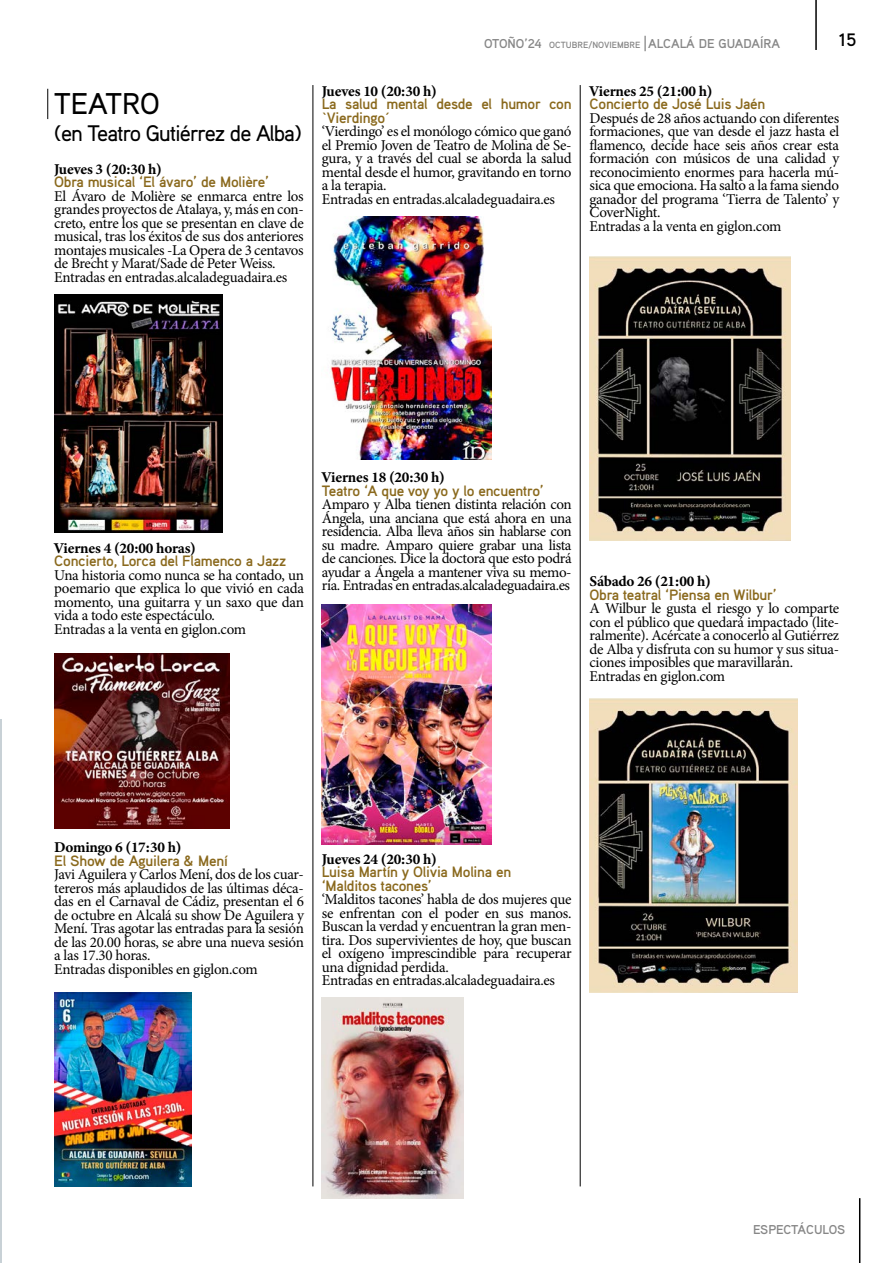
<style>
.page{position:relative;width:893px;height:1263px;background:#fff}
.page>*{position:absolute;margin:0;border:0;box-sizing:border-box;transform-origin:0 0}
.t1{font:500 30px "Aaux Pro";color:#000}
.t2{font:500 22.5px "Aaux Pro";letter-spacing:-.04em;color:#000}
.t3{font:700 18px "Aaux Pro";color:#000}
.t4{font:15px/13.5px "Minion Pro";letter-spacing:-.02em;color:#000}
.t5{font:700 15px/13.5px "Aaux Pro";letter-spacing:-.02em;color:#8a691d}
.t6{font:15px "Minion Variable Concept";letter-spacing:-.02em;color:#000}
.t7{font:700 12.9px "Aaux Pro";color:#878787}
.s1{font-size:9px}
</style>
<div class="page">
<hr style="left:0;top:719px;width:1px;height:544px;background:#c8d1d6">
<hr style="left:815px;top:0;width:2px;height:50px;background:#000">
<hr style="left:859px;top:1198px;width:1px;height:65px;background:#000">
<hr style="left:313px;top:85px;width:1px;height:1101px;background:#000">
<hr style="left:580px;top:85px;width:1px;height:1101px;background:#000">
<img style="left:54px;top:294px;width:169px;height:239px">
<img style="left:54px;top:654px;width:175px;height:174px">
<img style="left:330px;top:217px;width:161px;height:243px">
<img style="left:322px;top:605px;width:169px;height:239px">
<img style="left:322px;top:998px;width:141px;height:200px">
<img style="left:54px;top:992px;width:137px;height:194px">
<img style="left:590px;top:257px;width:200px;height:284px">
<img style="left:590px;top:698px;width:207px;height:294px">
<hr style="left:47px;top:89px;width:1px;height:30px;background:#000">
<svg style="left:644px;top:36px;width:2px;height:15px"></svg>
<h1 class="t1" style="left:54px;top:85px;width:107px">TEATRO</h1>
<h2 class="t2" style="left:54px;top:119px;width:249px">(en Teatro Gutiérrez de Alba)</h2>
<p class="t6" style="left:54px;top:158px;width:109px">Jueves 3 (20:30 h)</p>
<p class="t5" style="left:54px;top:175px;width:216px">Obra musical ‘El ávaro’ de Molière’</p>
<p class="t4" style="left:54px;top:189px;width:251px">El Ávaro de Molière se enmarca entre los grandes proyectos de Atalaya, y, más en con&shy;creto, entre los que se presentan en clave de musical, tras los éxitos de sus dos anteriores montajes musicales -La Opera de 3 centavos de Brecht y Marat/Sade de Peter Weiss.<br>Entradas en entradas.alcaladeguadaira.es</p>
<p class="t7" style="left:484px;top:36px;width:298px">OTOÑO’24 <span class="s1">OCTUBRE/NOVIEMBRE</span> ALCALÁ DE GUADAÍRA</p>
<p class="t3" style="left:839px;top:29px;width:19px">15</p>
<p class="t6" style="left:322px;top:81px;width:116px">Jueves 10 (20:30 h)</p>
<p class="t5" style="left:322px;top:97px;width:251px">La salud mental desde el humor con `Vierdingo´</p>
<p class="t4" style="left:322px;top:125px;width:251px">‘Vierdingo’ es el monólogo cómico que ganó el Premio Joven de Teatro de Molina de Se&shy;gura, y a través del cual se aborda la salud mental desde el humor, gravitando en torno a la terapia.<br>Entradas en entradas.alcaladeguadaira.es</p>
<p class="t6" style="left:590px;top:81px;width:125px">Viernes 25 (21:00 h)</p>
<p class="t5" style="left:590px;top:97px;width:177px">Concierto de José Luis Jaén</p>
<p class="t4" style="left:590px;top:111px;width:251px">Después de 28 años actuando con diferentes formaciones, que van desde el jazz hasta el flamenco, decide hace seis años crear esta formación con músicos de una calidad y reconocimiento enormes para hacerla mú&shy;sica que emociona. Ha salto a la fama siendo ganador del programa ‘Tierra de Talento’ y CoverNight.<br>Entradas a la venta en giglon.com</p>
<p class="t6" style="left:54px;top:537px;width:143px">Viernes 4 (20:00 horas)</p>
<p class="t5" style="left:54px;top:554px;width:233px">Concierto, Lorca del Flamenco a Jazz</p>
<p class="t4" style="left:54px;top:568px;width:251px">Una historia como nunca se ha contado, un poemario que explica lo que vivió en cada momento, una guitarra y un saxo que dan vida a todo este espectáculo.<br>Entradas a la venta en giglon.com</p>
<p class="t6" style="left:322px;top:467px;width:125px">Viernes 18 (20:30 h)</p>
<p class="t5" style="left:322px;top:483px;width:223px">Teatro ‘A que voy yo y lo encuentro’</p>
<p class="t4" style="left:322px;top:498px;width:251px;text-align:justify">Amparo y Alba tienen distinta relación con Ángela, una anciana que está ahora en una residencia. Alba lleva años sin hablarse con su madre. Amparo quiere grabar una lista de canciones. Dice la doctora que esto podrá ayudar a Ángela a mantener viva su memo&shy;ria. Entradas en entradas.alcaladeguadaira.es</p>
<p class="t6" style="left:590px;top:571px;width:123px">Sábado 26 (21:00 h)</p>
<p class="t5" style="left:590px;top:587px;width:189px">Obra teatral ‘Piensa en Wilbur’</p>
<p class="t4" style="left:590px;top:602px;width:251px">A Wilbur le gusta el riesgo y lo comparte con el público que quedará impactado (lite&shy;ralmente). Acércate a conocerlo al Gutiérrez de Alba y disfruta con su humor y sus situa&shy;ciones imposibles que maravillarán.<br>Entradas en giglon.com</p>
<p class="t6" style="left:54px;top:837px;width:129px">Domingo 6 (17:30 h)</p>
<p class="t5" style="left:54px;top:853px;width:175px">El Show de Aguilera &amp; Mení</p>
<p class="t4" style="left:54px;top:868px;width:251px">Javi Aguilera y Carlos Mení, dos de los cuar&shy;tereros más aplaudidos de las últimas déca&shy;das en el Carnaval de Cádiz, presentan el 6 de octubre en Alcalá su show De Aguilera y Mení. Tras agotar las entradas para la sesión de las 20.00 horas, se abre una nueva sesión a las 17.30 horas.<br>Entradas disponibles en giglon.com</p>
<p class="t6" style="left:322px;top:849px;width:116px">Jueves 24 (20:30 h)</p>
<p class="t5" style="left:322px;top:865px;width:191px">Luisa Martín y Olivia Molina en ‘Malditos tacones’</p>
<p class="t4" style="left:322px;top:893px;width:251px">‘Malditos tacones’ habla de dos mujeres que se enfrentan con el poder en sus manos.<br>Buscan la verdad y encuentran la gran men&shy;tira. Dos supervivientes de hoy, que buscan el oxígeno imprescindible para recuperar una dignidad perdida.<br>Entradas en entradas.alcaladeguadaira.es</p>
<p class="t7" style="left:753px;top:1221px;width:94px">ESPECTÁCULOS</p>
</div>
